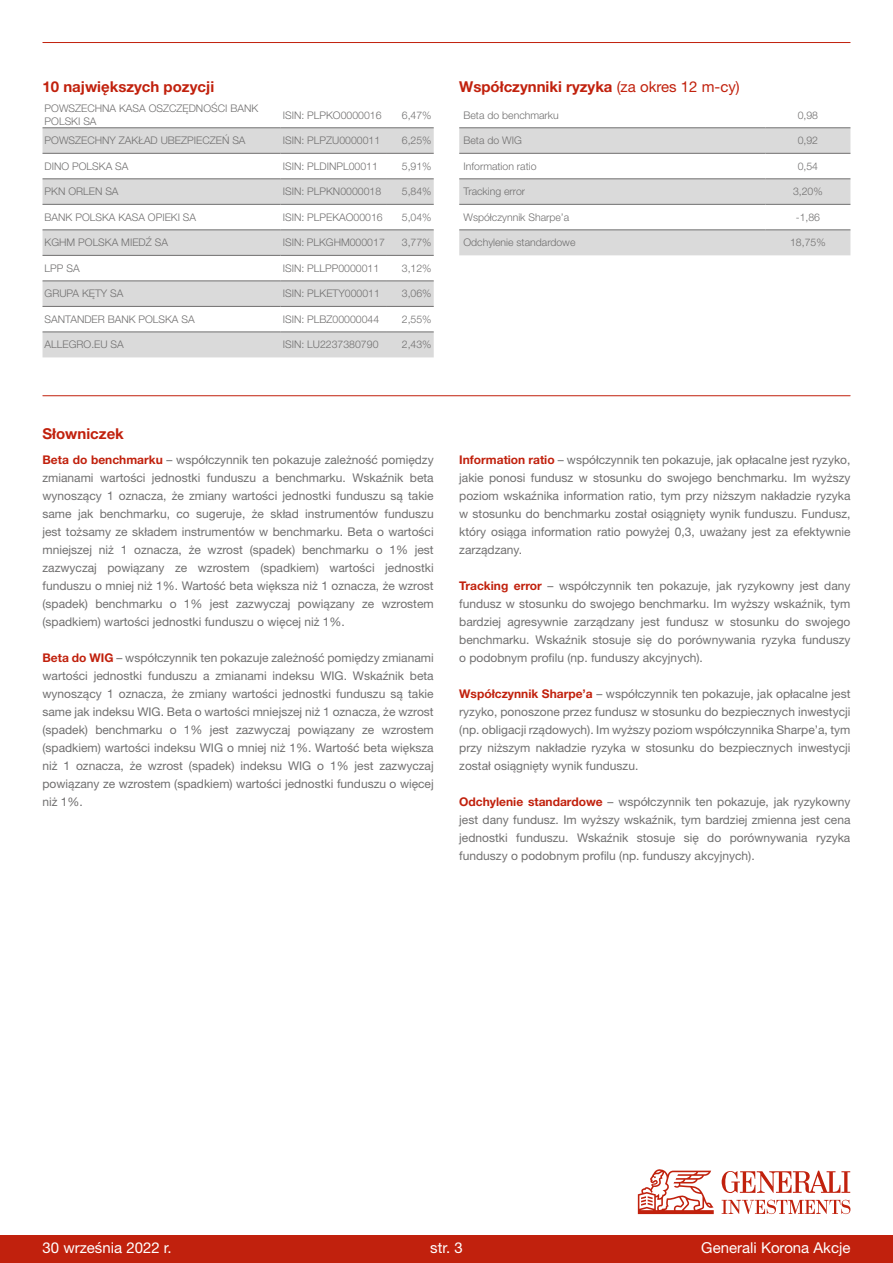
<style>
.page{position:relative;width:893px;height:1263px;background:#fff}
.page>*{position:absolute;margin:0;border:0;box-sizing:border-box;transform-origin:0 0}
.t1{font:700 15px "Helvetica Neue LT Pro";color:#c1210d}
.t2{font:15px "Helvetica Neue LT Pro";color:#fff}
.t3{font:12px/18px "Helvetica Neue LT Pro";color:#706f6f;text-align:justify}
.t4{font:300 10.5px/12.6px "Helvetica Neue LT Pro";color:#706f6f}
.s1{font-weight:400}
.s2{font-weight:700;color:#c1210d}
</style>
<div class="page">
<hr style="left:43px;top:42px;width:807px;height:1px;background:#c1210d">
<svg style="left:43px;top:127px;width:391px;height:1px"></svg>
<svg style="left:43px;top:129px;width:391px;height:228px;fill:#dadada"></svg>
<hr style="left:43px;top:128px;width:238px;height:1px;background:#706f6f">
<hr style="left:281px;top:128px;width:106px;height:1px;background:#706f6f">
<hr style="left:387px;top:128px;width:47px;height:1px;background:#706f6f">
<hr style="left:43px;top:153px;width:238px;height:1px;background:#706f6f">
<hr style="left:281px;top:153px;width:106px;height:1px;background:#706f6f">
<hr style="left:387px;top:153px;width:47px;height:1px;background:#706f6f">
<hr style="left:43px;top:179px;width:238px;height:1px;background:#706f6f">
<hr style="left:281px;top:179px;width:106px;height:1px;background:#706f6f">
<hr style="left:387px;top:179px;width:47px;height:1px;background:#706f6f">
<hr style="left:43px;top:204px;width:238px;height:1px;background:#706f6f">
<hr style="left:281px;top:204px;width:106px;height:1px;background:#706f6f">
<hr style="left:387px;top:204px;width:47px;height:1px;background:#706f6f">
<hr style="left:43px;top:230px;width:238px;height:1px;background:#706f6f">
<hr style="left:281px;top:230px;width:106px;height:1px;background:#706f6f">
<hr style="left:387px;top:230px;width:47px;height:1px;background:#706f6f">
<hr style="left:43px;top:255px;width:238px;height:1px;background:#706f6f">
<hr style="left:281px;top:255px;width:106px;height:1px;background:#706f6f">
<hr style="left:387px;top:255px;width:47px;height:1px;background:#706f6f">
<hr style="left:43px;top:281px;width:238px;height:1px;background:#706f6f">
<hr style="left:281px;top:281px;width:106px;height:1px;background:#706f6f">
<hr style="left:387px;top:281px;width:47px;height:1px;background:#706f6f">
<hr style="left:43px;top:306px;width:238px;height:1px;background:#706f6f">
<hr style="left:281px;top:306px;width:106px;height:1px;background:#706f6f">
<hr style="left:387px;top:306px;width:47px;height:1px;background:#706f6f">
<hr style="left:43px;top:332px;width:238px;height:1px;background:#706f6f">
<hr style="left:281px;top:332px;width:106px;height:1px;background:#706f6f">
<hr style="left:387px;top:332px;width:47px;height:1px;background:#706f6f">
<svg style="left:459px;top:127px;width:391px;height:1px"></svg>
<svg style="left:459px;top:129px;width:391px;height:126px;fill:#dadada"></svg>
<hr style="left:459px;top:128px;width:306px;height:1px;background:#706f6f">
<hr style="left:765px;top:128px;width:85px;height:1px;background:#706f6f">
<hr style="left:459px;top:153px;width:306px;height:1px;background:#706f6f">
<hr style="left:765px;top:153px;width:85px;height:1px;background:#706f6f">
<hr style="left:459px;top:179px;width:306px;height:1px;background:#706f6f">
<hr style="left:765px;top:179px;width:85px;height:1px;background:#706f6f">
<hr style="left:459px;top:204px;width:306px;height:1px;background:#706f6f">
<hr style="left:765px;top:204px;width:85px;height:1px;background:#706f6f">
<hr style="left:459px;top:230px;width:306px;height:1px;background:#706f6f">
<hr style="left:765px;top:230px;width:85px;height:1px;background:#706f6f">
<hr style="left:43px;top:395px;width:807px;height:1px;background:#c1210d">
<div style="left:0;top:1235px;width:893px;height:28px;background:#c1210d"></div>
<svg style="left:638px;top:1169px;width:76px;height:45px"></svg>
<svg style="left:722px;top:1200px;width:128px;height:14px"></svg>
<svg style="left:722px;top:1171px;width:128px;height:22px"></svg>
<p class="t1" style="left:43px;top:77px;width:173px">10 największych pozycji</p>
<p class="t4" style="left:45px;top:102px;width:215px">POWSZECHNA KASA OSZCZĘDNOŚCI BANK<br>POLSKI SA</p>
<p class="t4" style="left:283px;top:109px;width:100px">ISIN: PLPKO0000016</p>
<p class="t4" style="left:402px;top:109px;width:31px">6,47%</p>
<p class="t4" style="left:45px;top:134px;width:202px">POWSZECHNY ZAKŁAD UBEZPIECZEŃ SA</p>
<p class="t4" style="left:283px;top:134px;width:99px">ISIN: PLPZU0000011</p>
<p class="t4" style="left:402px;top:134px;width:31px">6,25%</p>
<p class="t4" style="left:45px;top:160px;width:85px">DINO POLSKA SA</p>
<p class="t4" style="left:283px;top:160px;width:97px">ISIN: PLDINPL00011</p>
<p class="t4" style="left:402px;top:160px;width:31px">5,91%</p>
<p class="t4" style="left:45px;top:185px;width:75px">PKN ORLEN SA</p>
<p class="t4" style="left:283px;top:185px;width:100px">ISIN: PLPKN0000018</p>
<p class="t4" style="left:402px;top:185px;width:31px">5,84%</p>
<p class="t4" style="left:45px;top:211px;width:153px">BANK POLSKA KASA OPIEKI SA</p>
<p class="t4" style="left:283px;top:211px;width:101px">ISIN: PLPEKAO00016</p>
<p class="t4" style="left:402px;top:211px;width:31px">5,04%</p>
<p class="t4" style="left:45px;top:236px;width:125px">KGHM POLSKA MIEDŹ SA</p>
<p class="t4" style="left:283px;top:236px;width:104px">ISIN: PLKGHM000017</p>
<p class="t4" style="left:402px;top:236px;width:31px">3,77%</p>
<p class="t4" style="left:45px;top:262px;width:37px">LPP SA</p>
<p class="t4" style="left:283px;top:262px;width:98px">ISIN: PLLPP0000011</p>
<p class="t4" style="left:402px;top:262px;width:31px">3,12%</p>
<p class="t4" style="left:45px;top:287px;width:80px">GRUPA KĘTY SA</p>
<p class="t4" style="left:283px;top:287px;width:99px">ISIN: PLKETY000011</p>
<p class="t4" style="left:402px;top:287px;width:31px">3,06%</p>
<p class="t4" style="left:45px;top:313px;width:152px">SANTANDER BANK POLSKA SA</p>
<p class="t4" style="left:283px;top:313px;width:98px">ISIN: PLBZ00000044</p>
<p class="t4" style="left:402px;top:313px;width:31px">2,55%</p>
<p class="t4" style="left:45px;top:338px;width:81px">ALLEGRO.EU SA</p>
<p class="t4" style="left:283px;top:338px;width:97px">ISIN: LU2237380790</p>
<p class="t4" style="left:402px;top:338px;width:31px">2,43%</p>
<p class="t1" style="left:459px;top:77px;width:282px">Współczynniki ryzyka <span class="s1">(za okres 12 m-cy)</span></p>
<p class="t4" style="left:463px;top:109px;width:97px">Beta do benchmarku</p>
<p class="t4" style="left:798px;top:109px;width:22px">0,98</p>
<p class="t4" style="left:463px;top:134px;width:60px">Beta do WIG</p>
<p class="t4" style="left:798px;top:134px;width:22px">0,92</p>
<p class="t4" style="left:463px;top:160px;width:75px">Information ratio</p>
<p class="t4" style="left:798px;top:160px;width:22px">0,54</p>
<p class="t4" style="left:463px;top:185px;width:63px">Tracking error</p>
<p class="t4" style="left:793px;top:185px;width:31px">3,20%</p>
<p class="t4" style="left:463px;top:211px;width:107px">Współczynnik Sharpe’a</p>
<p class="t4" style="left:796px;top:211px;width:26px">-1,86</p>
<p class="t4" style="left:463px;top:236px;width:114px">Odchylenie standardowe</p>
<p class="t4" style="left:790px;top:236px;width:37px">18,75%</p>
<p class="t1" style="left:43px;top:424px;width:83px">Słowniczek</p>
<p class="t3" style="left:43px;top:450px;width:393px"><span class="s2">Beta do benchmarku</span> – współczynnik ten pokazuje zależność pomiędzy zmianami wartości jednostki funduszu a benchmarku. Wskaźnik beta wynoszący 1 oznacza, że zmiany wartości jednostki funduszu są takie same jak benchmarku, co sugeruje, że skład instrumentów funduszu jest tożsamy ze składem instrumentów w benchmarku. Beta o wartości mniejszej niż 1 oznacza, że wzrost (spadek) benchmarku o 1% jest zazwyczaj powiązany ze wzrostem (spadkiem) wartości jednostki funduszu o mniej niż 1%. Wartość beta większa niż 1 oznacza, że wzrost (spadek) benchmarku o 1% jest zazwyczaj powiązany ze wzrostem (spadkiem) wartości jednostki funduszu o więcej niż 1%.</p>
<p class="t3" style="left:43px;top:648px;width:393px"><span class="s2">Beta do WIG</span> – współczynnik ten pokazuje zależność pomiędzy zmianami wartości jednostki funduszu a zmianami indeksu WIG. Wskaźnik beta wynoszący 1 oznacza, że zmiany wartości jednostki funduszu są takie same jak indeksu WIG. Beta o wartości mniejszej niż 1 oznacza, że wzrost (spadek) benchmarku o 1% jest zazwyczaj powiązany ze wzrostem (spadkiem) wartości indeksu WIG o mniej niż 1%. Wartość beta większa niż 1 oznacza, że wzrost (spadek) indeksu WIG o 1% jest zazwyczaj powiązany ze wzrostem (spadkiem) wartości jednostki funduszu o więcej niż 1%.</p>
<p class="t3" style="left:459px;top:450px;width:393px"><span class="s2">Information ratio</span> – współczynnik ten pokazuje, jak opłacalne jest ryzyko, jakie ponosi fundusz w stosunku do swojego benchmarku. Im wyższy poziom wskaźnika information ratio, tym przy niższym nakładzie ryzyka w stosunku do benchmarku został osiągnięty wynik funduszu. Fundusz, który osiąga information ratio powyżej 0,3, uważany jest za efektywnie zarządzany.</p>
<p class="t3" style="left:459px;top:576px;width:393px"><span class="s2">Tracking error</span> – współczynnik ten pokazuje, jak ryzykowny jest dany fundusz w stosunku do swojego benchmarku. Im wyższy wskaźnik, tym bardziej agresywnie zarządzany jest fundusz w stosunku do swojego benchmarku. Wskaźnik stosuje się do porównywania ryzyka funduszy o podobnym profilu (np. funduszy akcyjnych).</p>
<p class="t3" style="left:459px;top:684px;width:393px"><span class="s2">Współczynnik Sharpe’a</span> – współczynnik ten pokazuje, jak opłacalne jest ryzyko, ponoszone przez fundusz w stosunku do bezpiecznych inwestycji (np. obligacji rządowych). Im wyższy poziom współczynnika Sharpe’a, tym przy niższym nakładzie ryzyka w stosunku do bezpiecznych inwestycji został osiągnięty wynik funduszu.</p>
<p class="t3" style="left:459px;top:792px;width:393px"><span class="s2">Odchylenie standardowe</span> – współczynnik ten pokazuje, jak ryzykowny jest dany fundusz. Im wyższy wskaźnik, tym bardziej zmienna jest cena jednostki funduszu. Wskaźnik stosuje się do porównywania ryzyka funduszy o podobnym profilu (np. funduszy akcyjnych).</p>
<p class="t2" style="left:43px;top:1238px;width:131px">30 września 2022 r.</p>
<p class="t2" style="left:430px;top:1238px;width:34px">str. 3</p>
<p class="t2" style="left:701px;top:1238px;width:151px">Generali Korona Akcje</p>
</div>
